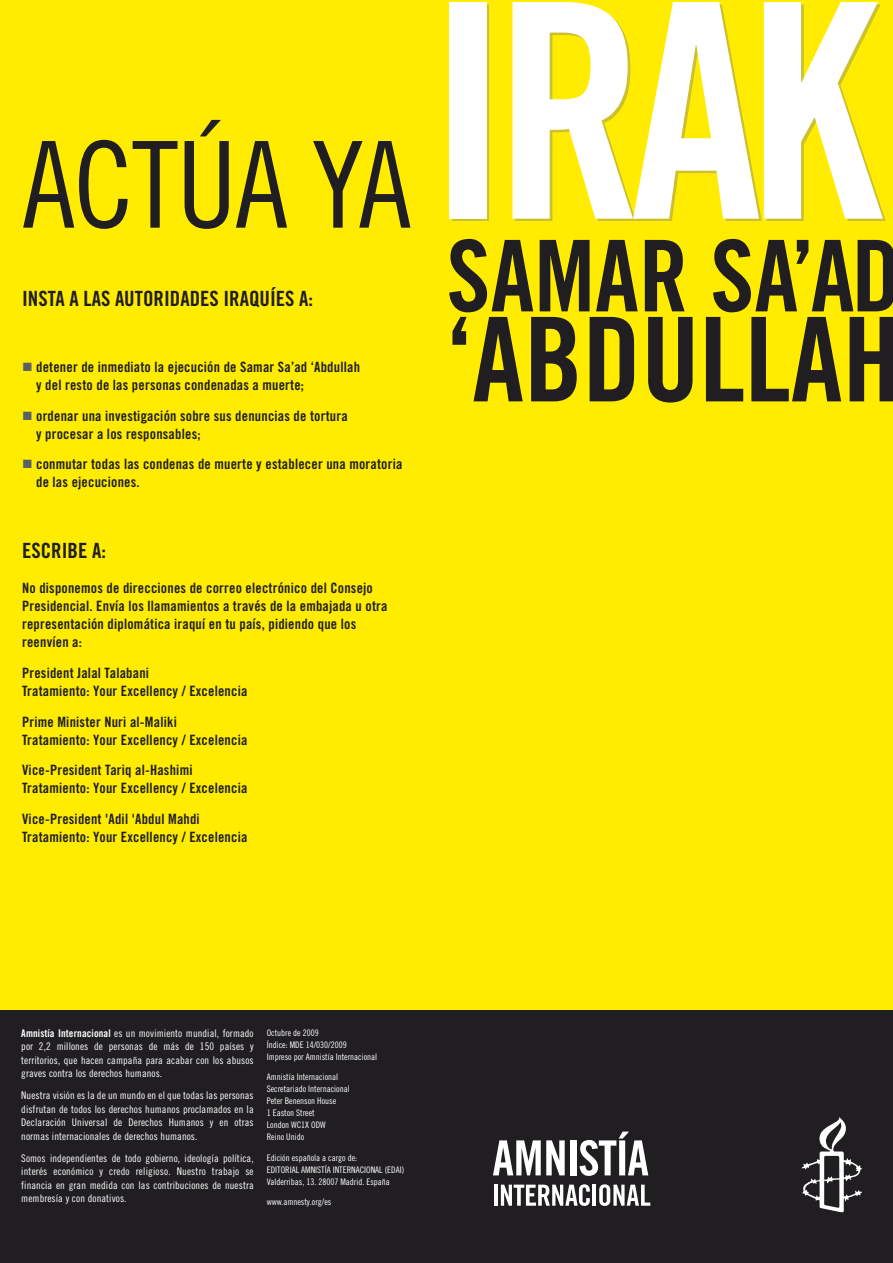
<style>
.page{position:relative;width:893px;height:1263px;background:#ffec00}
.page>*{position:absolute;margin:0;border:0;box-sizing:border-box;transform-origin:0 0}
.t1{font:300px "Amnesty Trade Gothic Bd Cn 20";color:#fff}
.t2{font:120px "Amnesty Trade Gothic Cn 18";letter-spacing:-.015em;color:#201e21}
.t3{font:117px "Amnesty Trade Gothic Bd Cn 20";color:#201e21}
.t4{font:99px "Amnesty Trade Gothic Bd Cn 20";color:#201e21}
.t5{font:21px "Amnesty Trade Gothic Bd Cn 20";color:#201e21}
.t6{font:14.25px/18px "Amnesty Trade Gothic Bd Cn 20";letter-spacing:.015em;color:#201e21}
.t7{font:10.5px/13.5px "Amnesty Trade Gothic Cn 18";letter-spacing:.01em;color:#fff;text-align:justify}
.t8{font:9px/12px "Amnesty Trade Gothic Cn 18";color:#fff}
.s1{font-size:115.5px}
.s2{font-family:"Amnesty Trade Gothic Bd Cn 20"}
</style>
<div class="page">
<div style="left:0;top:1010px;width:893px;height:253px;background:#201e21"></div>
<svg style="left:802px;top:1117px;width:60px;height:95px"></svg>
<div style="left:570px;top:1140px;width:6px;height:35px;background:#fff"></div>
<svg style="left:580px;top:1132px;width:68px;height:44px"></svg>
<hr style="left:494px;top:1184px;width:3px;height:22px;background:#fff">
<svg style="left:501px;top:1184px;width:89px;height:22px"></svg>
<hr style="left:592px;top:1184px;width:4px;height:22px;background:#fff">
<svg style="left:599px;top:1184px;width:51px;height:22px"></svg>
<svg style="left:493px;top:1140px;width:72px;height:35px"></svg>
<svg style="left:452px;top:5px;width:434px;height:216px;fill:#ccc02f"></svg>
<h2 class="t2" style="left:22px;top:114px;width:391px">ACTÚA YA</h2>
<h3 class="t5" style="left:22px;top:286px;width:293px">INSTA A LAS AUTORIDADES IRAQUÍES A:</h3>
<p class="t6" style="left:36px;top:358px;width:325px">detener de inmediato la ejecución de Samar Sa’ad ‘Abdullah y del resto de las personas condenadas a muerte;</p>
<p class="t6" style="left:36px;top:406px;width:313px">ordenar una investigación sobre sus denuncias de tortura y procesar a los responsables;</p>
<p class="t6" style="left:36px;top:455px;width:368px">conmutar todas las condenas de muerte y establecer una moratoria de las ejecuciones.</p>
<h3 class="t5" style="left:22px;top:538px;width:85px">ESCRIBE A:</h3>
<p class="t6" style="left:22px;top:579px;width:367px">No disponemos de direcciones de correo electrónico del Consejo Presidencial. Envía los llamamientos a través de la embajada u otra representación diplomática iraquí en tu país, pidiendo que los reenvíen a:</p>
<p class="t6" style="left:22px;top:664px;width:227px">President Jalal Talabani<br>Tratamiento: Your Excellency / Excelencia</p>
<p class="t6" style="left:22px;top:712px;width:227px">Prime Minister Nuri al-Maliki<br>Tratamiento: Your Excellency / Excelencia</p>
<p class="t6" style="left:22px;top:761px;width:227px">Vice-President Tariq al-Hashimi<br>Tratamiento: Your Excellency / Excelencia</p>
<p class="t6" style="left:22px;top:810px;width:227px">Vice-President 'Adil 'Abdul Mahdi<br>Tratamiento: Your Excellency / Excelencia</p>
<h1 class="t1" style="left:426px;top:-71px;width:456px">IRAK</h1>
<h3 class="t4" style="left:446px;top:216px;width:456px">SAMAR SA’AD</h3>
<h3 class="t3" style="left:446px;top:289px;width:456px"><span class="s1">‘</span>ABDULLAH</h3>
<p class="t7" style="left:21px;top:1026px;width:234px"><span class="s2">Amnistía Internacional</span> es un movimiento mundial, formado por 2,2 millones de personas de más de 150 países y territorios, que hacen campaña para acabar con los abusos graves contra los derechos humanos.</p>
<p class="t7" style="left:21px;top:1089px;width:234px">Nuestra visión es la de un mundo en el que todas las personas disfrutan de todos los derechos humanos proclamados en la Declaración Universal de Derechos Humanos y en otras normas internacionales de derechos humanos.</p>
<p class="t7" style="left:21px;top:1151px;width:234px">Somos independientes de todo gobierno, ideología política, interés económico y credo religioso. Nuestro trabajo se financia en gran medida con las contribuciones de nuestra membresía y con donativos.</p>
<p class="t8" style="left:267px;top:1026px;width:112px">Octubre de 2009<br>Índice: MDE 14/030/2009<br>Impreso por Amnistía Internacional</p>
<p class="t8" style="left:267px;top:1071px;width:84px">Amnistía Internacional<br>Secretariado Internacional<br>Peter Benenson House<br>1 Easton Street<br>London WC1X ODW<br>Reino Unido</p>
<p class="t8" style="left:267px;top:1151px;width:139px">Edición española a cargo de:<br>EDITORIAL AMNISTÍA INTERNACIONAL (EDAI)<br>Valderribas, 13. 28007 Madrid. España</p>
<p class="t8" style="left:267px;top:1196px;width:66px">www.amnesty.org/es</p>
</div>
